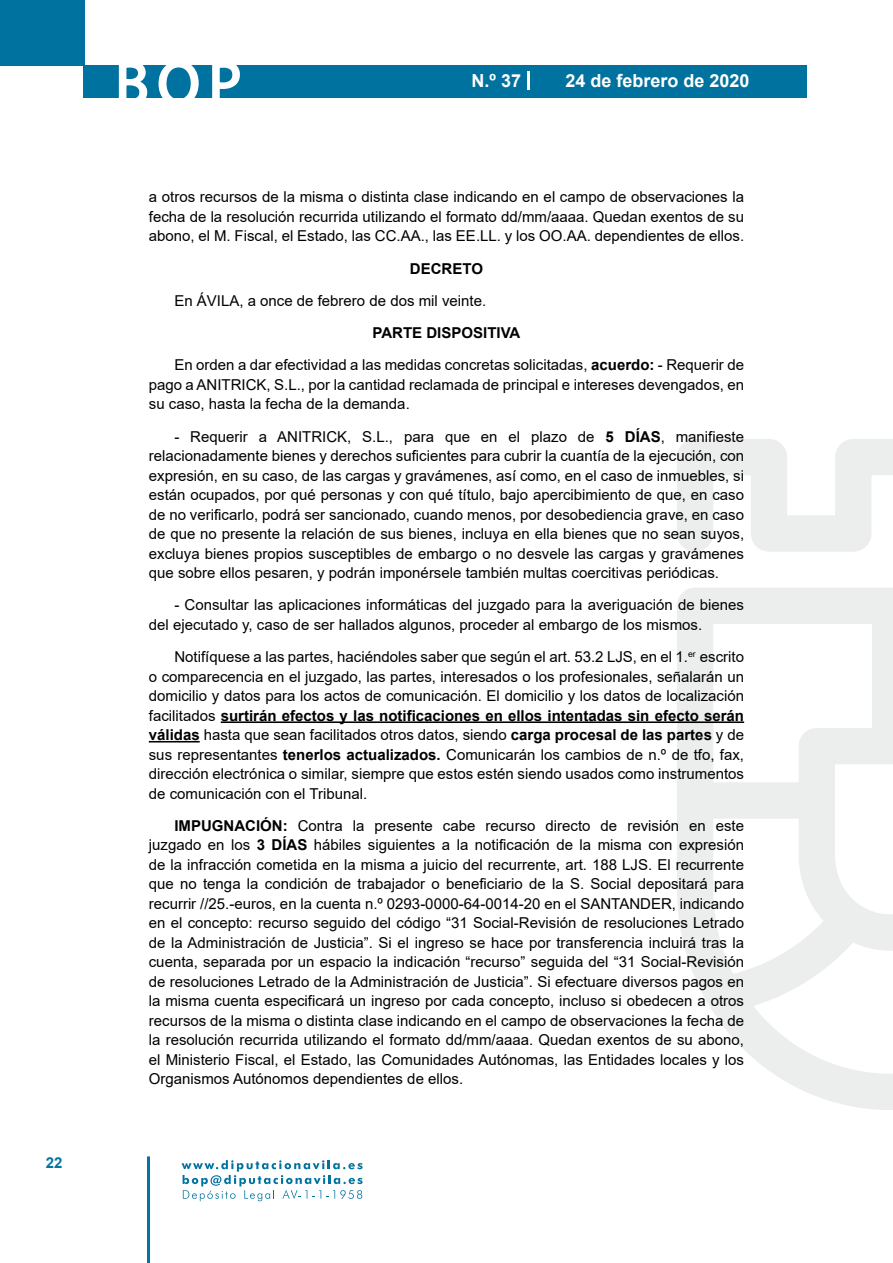
<style>
.page{position:relative;width:893px;height:1263px;background:#fff}
.page>*{position:absolute;margin:0;border:0;box-sizing:border-box;transform-origin:0 0}
.t1{font:500 61.5px "Avant Garde";color:#fff}
.t2{font:700 18px "Arial";color:#fff}
.t3{font:15px/19.5px "Arial";color:#000;text-align:justify}
.t4{font:700 15px "Arial";color:#000}
.t5{font:700 15px "Arial";color:#04739f}
.s1{font-weight:700}
</style>
<div class="page">
<div style="left:0;top:0;width:85px;height:65px;background:#00729f"></div>
<div style="left:84px;top:65px;width:723px;height:33px;background:#00729f"></div>
<svg style="left:118px;top:65px;width:30px;height:33px"></svg>
<svg style="left:158px;top:65px;width:41px;height:33px"></svg>
<svg style="left:212px;top:65px;width:28px;height:33px"></svg>
<svg style="left:182px;top:1160px;width:181px;height:41px"></svg>
<hr style="left:147px;top:1156px;width:3px;height:107px;background:#04739f">
<svg style="left:528px;top:71px;width:2px;height:19px"></svg>
<svg style="left:677px;top:439px;width:216px;height:671px"></svg>
<hr style="left:221px;top:721px;width:523px;height:2px;background:#000">
<hr style="left:149px;top:741px;width:51px;height:1px;background:#000">
<p class="t5" style="left:46px;top:1152px;width:18px">22</p>
<h1 class="t1" style="left:115px;top:46px;width:128px">BOP</h1>
<p class="t2" style="left:472px;top:68px;width:51px">N.º 37</p>
<p class="t2" style="left:565px;top:68px;width:186px">24 de febrero de 2020</p>
<p class="t3" style="left:149px;top:187px;width:597px">a otros recursos de la misma o distinta clase indicando en el campo de observaciones la fecha de la resolución recurrida utilizando el formato dd/mm/aaaa. Quedan exentos de su abono, el M. Fiscal, el Estado, las CC.AA., las EE.LL. y los OO.AA. dependientes de ellos.</p>
<p class="t4" style="left:410px;top:258px;width:75px">DECRETO</p>
<p class="t3" style="left:174px;top:291px;width:313px">En ÁVILA, a once de febrero de dos mil veinte.</p>
<p class="t3" style="left:174px;top:317px;width:571px;line-height:32.2px;text-indent:198px"><span class="s1">PARTE DISPOSITIVA<br></span>En orden a dar efectividad a las medidas concretas solicitadas, <span class="s1">acuerdo:</span> - Requerir de</p>
<p class="t3" style="left:149px;top:375px;width:597px">pago a ANITRICK, S.L., por la cantidad reclamada de principal e intereses devengados, en su caso, hasta la fecha de la demanda.</p>
<p class="t3" style="left:149px;top:426px;width:597px;text-indent:26px">- Requerir a ANITRICK, S.L., para que en el plazo de <span class="s1">5 DÍAS</span>, manifieste relacionadamente bienes y derechos suficientes para cubrir la cuantía de la ejecución, con expresión, en su caso, de las cargas y gravámenes, así como, en el caso de inmuebles, si están ocupados, por qué personas y con qué título, bajo apercibimiento de que, en caso de no verificarlo, podrá ser sancionado, cuando menos, por desobediencia grave, en caso de que no presente la relación de sus bienes, incluya en ella bienes que no sean suyos, excluya bienes propios susceptibles de embargo o no desvele las cargas y gravámenes que sobre ellos pesaren, y podrán imponérsele también multas coercitivas periódicas.</p>
<p class="t3" style="left:149px;top:595px;width:597px;text-indent:26px">- Consultar las aplicaciones informáticas del juzgado para la averiguación de bienes del ejecutado y, caso de ser hallados algunos, proceder al embargo de los mismos.</p>
<p class="t3" style="left:149px;top:647px;width:597px;text-indent:26px">Notifíquese a las partes, haciéndoles saber que según el art. 53.2 LJS, en el 1.<sup>er</sup> escrito o comparecencia en el juzgado, las partes, interesados o los profesionales, señalarán un domicilio y datos para los actos de comunicación. El domicilio y los datos de localización facilitados <span class="s1">surtirán efectos y las notificaciones en ellos intentadas sin efecto serán válidas</span> hasta que sean facilitados otros datos, siendo <span class="s1">carga procesal de las partes</span> y de sus representantes <span class="s1">tenerlos actualizados.</span> Comunicarán los cambios de n.º de tfo, fax, dirección electrónica o similar, siempre que estos estén siendo usados como instrumentos de comunicación con el Tribunal.</p>
<p class="t3" style="left:149px;top:816px;width:597px;text-indent:26px"><span class="s1">IMPUGNACIÓN:</span> Contra la presente cabe recurso directo de revisión en este juzgado en los <span class="s1">3 DÍAS</span> hábiles siguientes a la notificación de la misma con expresión de la infracción cometida en la misma a juicio del recurrente, art. 188 LJS. El recurrente que no tenga la condición de trabajador o beneficiario de la S. Social depositará para recurrir //25.-euros, en la cuenta n.º 0293-0000-64-0014-20 en el SANTANDER, indicando en el concepto: recurso seguido del código “31 Social-Revisión de resoluciones Letrado de la Administración de Justicia”. Si el ingreso se hace por transferencia incluirá tras la cuenta, separada por un espacio la indicación “recurso” seguida del “31 Social-Revisión de resoluciones Letrado de la Administración de Justicia”. Si efectuare diversos pagos en la misma cuenta especificará un ingreso por cada concepto, incluso si obedecen a otros recursos de la misma o distinta clase indicando en el campo de observaciones la fecha de la resolución recurrida utilizando el formato dd/mm/aaaa. Quedan exentos de su abono, el Ministerio Fiscal, el Estado, las Comunidades Autónomas, las Entidades locales y los Organismos Autónomos dependientes de ellos.</p>
</div>
